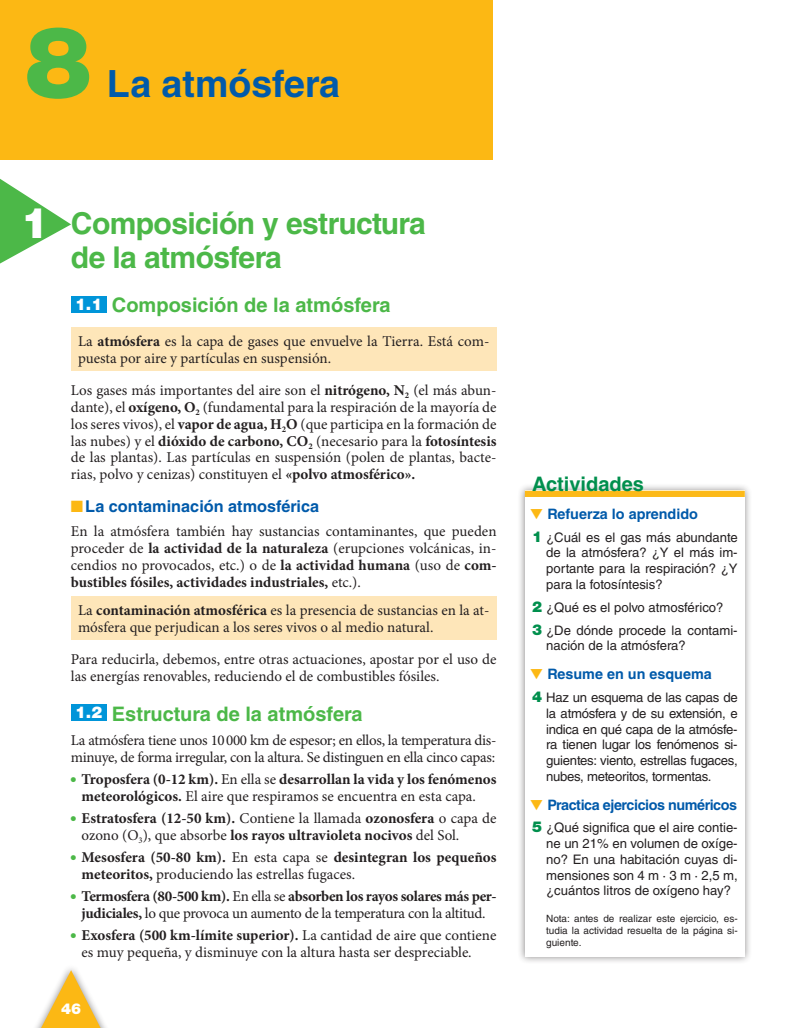
<style>
.page{position:relative;width:798px;height:1028px;background:#fff}
.page>*{position:absolute;margin:0;border:0;box-sizing:border-box;transform-origin:0 0}
.titulo_inicial{font:900 100px "Helvetica Neue LT Std";color:#4cb848}
.titulo{font:900 41.25px "Helvetica LT Std";color:#fff}
.titulo_inicial-2{font:700 37.5px "Helvetica LT Std";color:#015aaa}
.titulo-2{font:700 30px/33.8px "Helvetica LT Std";letter-spacing:-.02em;color:#4cb848}
.subtitulos{font:700 20px "Helvetica LT Std";color:#4cb848}
.actividades_titulo{font:700 20px "Helvetica LT Std";color:#008f4d}
.epigrafe{font:700 16.25px "Helvetica LT Std";color:#015aaa}
.t1{font:900 16.25px "Helvetica Neue LT Std";color:#fff}
.texto{font:15px/16.9px "Minion Pro";letter-spacing:-.005em;color:#231f20}
.texto_bolo{font:700 15px/16.9px "Minion Pro";letter-spacing:-.005em;color:#231f20}
.texto_bolo-2{font:15px/16.9px "Minion Pro";color:#231f20}
.parrafos_titulos{font:900 15px "Helvetica Neue LT Std";color:#fff}
.subtitulo_actividade{font:700 14.38px "Helvetica LT Std";color:#015aaa}
.subtitulo_actividade-2{font:700 14.38px "Helvetica LT Std";letter-spacing:-.02em;color:#015aaa}
.actividades_nivel_1{font:13.12px/15.8px "Helvetica LT Std";color:#231f20;text-align:justify}
.actividades_nivel_1-2{font:10px/12px "Helvetica LT Std";color:#231f20;text-align:justify}
.s1{font-weight:700}
.s2{color:#fcb814}
.s3{font-family:"Helvetica LT Std";color:#4cb848}
.s4{font-weight:400}
.s5{font-family:"Helvetica LT Std";font-weight:700;color:#4cb848}
.s6{font-family:"Helvetica Neue LT Std";font-weight:900;font-size:15px;color:#008f4d}
</style>
<div class="page">
<svg style="left:36px;top:970px;width:70px;height:58px"></svg>
<div style="left:71px;top:296px;width:35px;height:16px;background:#0095d9"></div>
<div style="left:71px;top:327px;width:425px;height:44px;background:#fee6b9"></div>
<div style="left:71px;top:596px;width:425px;height:44px;background:#fee6b9"></div>
<div style="left:71px;top:704px;width:35px;height:16px;background:#0095d9"></div>
<svg style="left:0;top:179px;width:71px;height:84px"></svg>
<div style="left:516px;top:483px;width:235px;height:481px;background:#231f20;opacity:.5"></div>
<div style="left:524px;top:491px;width:220px;height:466px;background:#fff"></div>
<div style="left:524px;top:491px;width:220px;height:6px;background:#fcb918"></div>
<div style="left:0;top:0;width:492px;height:159px;background:#fcb814"></div>
<p class="titulo_inicial" style="left:25px;top:3px;width:68px">8</p>
<p class="titulo_inicial-2" style="left:107px;top:61px;width:235px">La atmósfera</p>
<p class="titulo" style="left:22px;top:196px;width:29px">1</p>
<p class="titulo-2" style="left:71px;top:206px;width:356px">Composición y estructura de la atmósfera</p>
<p class="t1" style="left:75px;top:294px;width:29px">1.1</p>
<p class="subtitulos" style="left:112px;top:293px;width:280px">Composición de la atmósfera</p>
<p class="texto" style="left:78px;top:333px;width:412px">La <span class="s1">atmósfera</span> es la capa de gases que envuelve la Tierra. Está com&shy;puesta por aire y partículas en suspensión.</p>
<p class="texto" style="left:71px;top:382px;width:427px;text-align:justify">Los gases más importantes del aire son el <span class="s1">nitrógeno, N</span><sub>2</sub> (el más abun&shy;dante), el <span class="s1">oxígeno, O</span><sub>2</sub> (fundamental para la respiración de la mayoría de los seres vivos), el <span class="s1">vapor de agua, H</span><sub>2</sub><span class="s1">O</span> (que participa en la formación de las nubes) y el <span class="s1">dióxido de carbono, CO</span><sub>2</sub> (necesario para la <span class="s1">fotosíntesis </span>de las plantas). Las partículas en suspensión (polen de plantas, bacte&shy;rias, polvo y cenizas) constituyen el <span class="s1">«polvo atmosférico».</span></p>
<p class="epigrafe" style="left:71px;top:496px;width:249px"><span class="s2">■</span>La contaminación atmosférica</p>
<p class="texto" style="left:71px;top:523px;width:427px;text-align:justify">En la atmósfera también hay sustancias contaminantes, que pueden proceder de <span class="s1">la actividad de la naturaleza</span> (erupciones volcánicas, in&shy;cendios no provocados, etc.) o de <span class="s1">la actividad humana</span> (uso de <span class="s1">com&shy;bustibles fósiles, actividades industriales,</span> etc.).</p>
<p class="texto" style="left:78px;top:602px;width:413px">La <span class="s1">contaminación atmosférica</span> es la presencia de sustancias en la at&shy;mósfera que perjudican a los seres vivos o al medio natural.</p>
<p class="texto" style="left:71px;top:651px;width:427px">Para reducirla, debemos, entre otras actuaciones, apostar por el uso de las energías renovables, reduciendo el de combustibles fósiles.</p>
<p class="t1" style="left:75px;top:703px;width:29px">1.2</p>
<p class="subtitulos" style="left:112px;top:701px;width:252px">Estructura de la atmósfera</p>
<p class="texto" style="left:71px;top:731px;width:427px">La atmósfera tiene unos 10000 km de espesor; en ellos, la temperatura dis&shy;minuye, de forma irregular, con la altura. Se distinguen en ella cinco capas:</p>
<p class="texto_bolo" style="left:81px;top:770px;width:416px;text-indent:-11px"><span class="s3">•</span> Troposfera (0-12 km). <span class="s4">En ella se</span> desarrollan la vida y los fenómenos meteorológicos. <span class="s4">El aire que respiramos se encuentra en esta capa.</span></p>
<p class="texto_bolo" style="left:81px;top:809px;width:416px;text-indent:-11px"><span class="s3">•</span> Estratosfera (12-50 km). <span class="s4">Contiene la llamada</span> ozonosfera <span class="s4">o capa de ozono (O</span><sub>3</sub><span class="s4">), que absorbe</span> los rayos ultravioleta nocivos <span class="s4">del Sol.</span></p>
<p class="texto_bolo" style="left:81px;top:848px;width:416px;text-indent:-11px"><span class="s3">•</span> Mesosfera (50-80 km). <span class="s4">En esta capa se</span> desintegran los pequeños meteoritos, <span class="s4">produciendo las estrellas fugaces.</span></p>
<p class="texto_bolo" style="left:71px;top:887px;width:427px;text-align:center"><span class="s3">•</span> Termosfera (80-500 km). <span class="s4">En ella se</span> absorben los rayos solares más per&shy;judiciales, <span class="s4">lo que provoca un aumento de la temperatura con la altitud.</span></p>
<p class="texto_bolo-2" style="left:81px;top:927px;width:416px;text-indent:-11px"><span class="s5">•</span> <span class="s1">Exosfera (500 km-límite superior).</span> La cantidad de aire que contiene es muy pequeña, y disminuye con la altura hasta ser despreciable.</p>
<p class="parrafos_titulos" style="left:61px;top:999px;width:22px">46</p>
<p class="actividades_titulo" style="left:531px;top:471px;width:113px">Actividades</p>
<p class="subtitulo_actividade" style="left:530px;top:505px;width:169px"><span class="s2">▼</span> Refuerza lo aprendido</p>
<p class="actividades_nivel_1" style="left:546px;top:529px;width:193px;text-indent:-14px"><span class="s6">1</span> ¿Cuál es el gas más abundante de la atmósfera? ¿Y el más im&shy;portante para la respiración? ¿Y para la fotosíntesis?</p>
<p class="actividades_nivel_1" style="left:531px;top:599px;width:193px"><span class="s6">2</span> ¿Qué es el polvo atmosférico?</p>
<p class="actividades_nivel_1" style="left:546px;top:622px;width:193px;text-indent:-14px"><span class="s6">3</span> ¿De dónde procede la contami&shy;nación de la atmósfera?</p>
<p class="subtitulo_actividade" style="left:530px;top:665px;width:183px"><span class="s2">▼</span> Resume en un esquema</p>
<p class="actividades_nivel_1" style="left:546px;top:689px;width:193px;text-indent:-14px"><span class="s6">4</span> Haz un esquema de las capas de la atmósfera y de su extensión, e indica en qué capa de la atmósfe&shy;ra tienen lugar los fenómenos si&shy;guientes: viento, estrellas fugaces, nubes, meteoritos, tormentas.</p>
<p class="subtitulo_actividade-2" style="left:530px;top:795px;width:208px"><span class="s2">▼</span> Practica ejercicios numéricos</p>
<p class="actividades_nivel_1" style="left:546px;top:820px;width:193px;text-indent:-14px"><span class="s6">5</span> ¿Qué significa que el aire contie&shy;ne un 21% en volumen de oxíge&shy;no? En una habitación cuyas di&shy;mensiones son 4 m · 3 m · 2,5 m, ¿cuántos litros de oxígeno hay?</p>
<p class="actividades_nivel_1-2" style="left:546px;top:912px;width:193px">Nota: antes de realizar este ejercicio, es&shy;tudia la actividad resuelta de la página si&shy;guiente.</p>
</div>
